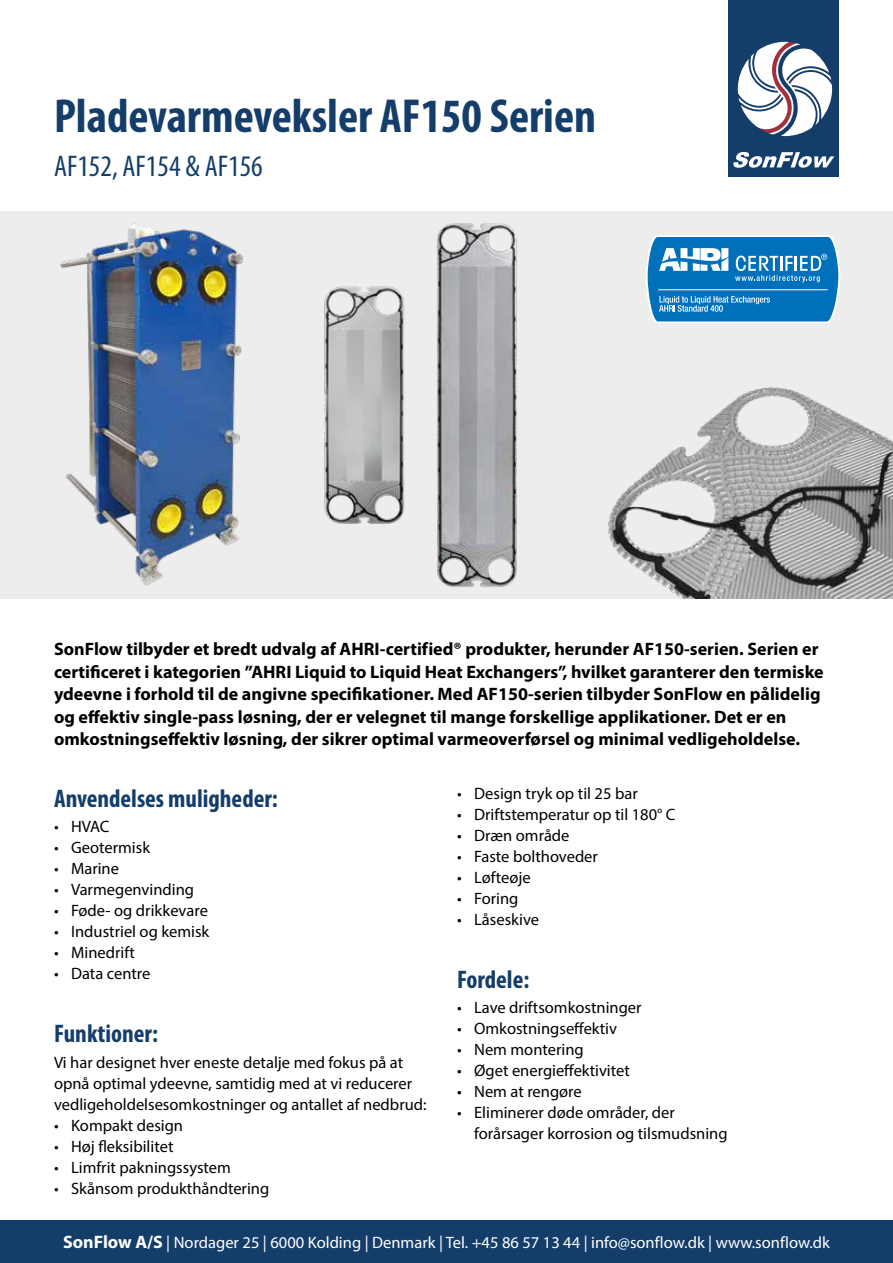
<style>
.page{position:relative;width:893px;height:1263px;background:#fff}
.page>*{position:absolute;margin:0;border:0;box-sizing:border-box;transform-origin:0 0}
.t1{font:700 condensed 48px "Myriad Pro";color:#143d6a}
.t2{font:condensed 30px "Myriad Pro";color:#143d6a}
.t3{font:700 condensed 25.5px "Myriad Pro";color:#143d6a}
.t4{font:700 18px/22.5px "Myriad Pro";color:#000}
.t5{font:16.5px/21px "Myriad Pro";color:#000}
.t6{font:16.5px "Myriad Pro";color:#fff}
.s1{font-weight:700;font-size:18px}
</style>
<div class="page">
<div style="left:729px;top:0;width:110px;height:176px;background:#143d6a"></div>
<svg style="left:733px;top:152px;width:101px;height:16px"></svg>
<svg style="left:737px;top:41px;width:96px;height:96px"></svg>
<div style="left:0;top:1220px;width:893px;height:43px;background:#143d6a"></div>
<div style="left:0;top:211px;width:893px;height:388px;background:#eeeded"></div>
<img style="left:324px;top:286px;width:81px;height:238px">
<img style="left:60px;top:223px;width:183px;height:363px">
<img style="left:437px;top:223px;width:80px;height:365px">
<img style="left:608px;top:387px;width:285px;height:212px">
<svg style="left:646px;top:236px;width:194px;height:87px;background:#348dc7"></svg>
<h1 class="t1" style="left:54px;top:86px;width:544px">Pladevarmeveksler AF150 Serien</h1>
<h2 class="t2" style="left:54px;top:148px;width:210px">AF152, AF154 &amp; AF156</h2>
<p class="t4" style="left:54px;top:637px;width:771px">SonFlow tilbyder et bredt udvalg af AHRI-certified® produkter, herunder AF150-serien. Serien er certificeret i kategorien ”AHRI Liquid to Liquid Heat Exchangers”, hvilket garanterer den termiske ydeevne i forhold til de angivne specifikationer. Med AF150-serien tilbyder SonFlow en pålidelig og effektiv single-pass løsning, der er velegnet til mange forskellige applikationer. Det er en omkostningseffektiv løsning, der sikrer optimal varmeoverførsel og minimal vedligeholdelse.</p>
<h3 class="t3" style="left:54px;top:782px;width:225px">Anvendelses muligheder:</h3>
<p class="t5" style="left:54px;top:816px;width:57px">• HVAC</p>
<p class="t5" style="left:54px;top:837px;width:98px">• Geotermisk</p>
<p class="t5" style="left:54px;top:858px;width:67px">• Marine</p>
<p class="t5" style="left:54px;top:879px;width:142px">• Varmegenvinding</p>
<p class="t5" style="left:54px;top:900px;width:155px">• Føde- og drikkevare</p>
<p class="t5" style="left:54px;top:921px;width:157px">• Industriel og kemisk</p>
<p class="t5" style="left:54px;top:942px;width:82px">• Minedrift</p>
<p class="t5" style="left:54px;top:963px;width:98px">• Data centre</p>
<h3 class="t3" style="left:54px;top:1018px;width:106px">Funktioner:</h3>
<p class="t5" style="left:54px;top:1051px;width:374px">Vi har designet hver eneste detalje med fokus på at opnå optimal ydeevne, samtidig med at vi reducerer vedligeholdelsesomkostninger og antallet af nedbrud:</p>
<p class="t5" style="left:54px;top:1114px;width:131px">• Kompakt design</p>
<p class="t5" style="left:54px;top:1135px;width:121px">• Høj fleksibilitet</p>
<p class="t5" style="left:54px;top:1156px;width:178px">• Limfrit pakningssystem</p>
<p class="t5" style="left:54px;top:1177px;width:217px">• Skånsom produkthåndtering</p>
<p class="t5" style="left:457px;top:783px;width:182px">• Design tryk op til 25 bar</p>
<p class="t5" style="left:457px;top:804px;width:220px">• Driftstemperatur op til 180° C</p>
<p class="t5" style="left:457px;top:825px;width:114px">• Dræn område</p>
<p class="t5" style="left:457px;top:846px;width:142px">• Faste bolthoveder</p>
<p class="t5" style="left:457px;top:867px;width:75px">• Løfteøje</p>
<p class="t5" style="left:457px;top:888px;width:63px">• Foring</p>
<p class="t5" style="left:457px;top:909px;width:84px">• Låseskive</p>
<h3 class="t3" style="left:457px;top:964px;width:74px">Fordele:</h3>
<p class="t5" style="left:457px;top:997px;width:186px">• Lave driftsomkostninger</p>
<p class="t5" style="left:457px;top:1018px;width:161px">• Omkostningseffektiv</p>
<p class="t5" style="left:457px;top:1039px;width:128px">• Nem montering</p>
<p class="t5" style="left:457px;top:1060px;width:174px">• Øget energieffektivitet</p>
<p class="t5" style="left:457px;top:1081px;width:126px">• Nem at rengøre</p>
<p class="t5" style="left:474px;top:1102px;width:255px;text-indent:-17px">• Eliminerer døde områder, der forårsager korrosion og tilsmudsning</p>
<p class="t6" style="left:63px;top:1233px;width:768px"><span class="s1">SonFlow A/S</span> | Nordager 25 | 6000 Kolding | Denmark | Tel. +45 86 57 13 44 | info@sonflow.dk | www.sonflow.dk</p>
</div>
